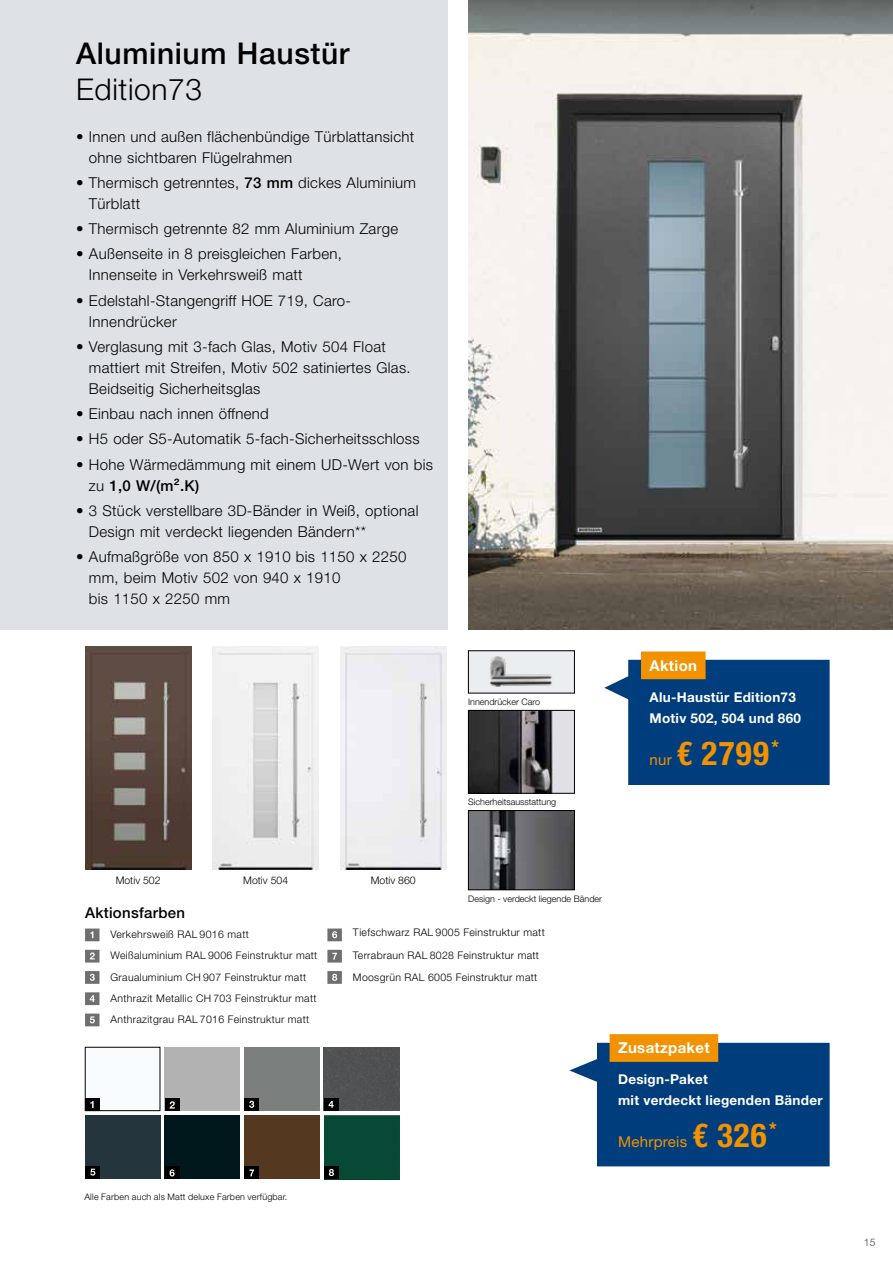
<style>
.page{position:relative;width:893px;height:1263px;background:#fff}
.page>*{position:absolute;margin:0;border:0;box-sizing:border-box;transform-origin:0 0}
.t1{font:700 condensed 33px "Hoermann Helvetica Neue";color:#f39200}
.t2{font:500 30px "Hoermann Helvetica Neue";letter-spacing:.02em;color:#000}
.t3{font:300 30px "Hoermann Helvetica Neue";letter-spacing:.02em;color:#000}
.t4{font:300 15px/21px "Hoermann Helvetica Neue";letter-spacing:.02em;color:#000}
.t5{font:700 15px "Hoermann Helvetica Neue";letter-spacing:.02em;color:#fff}
.t6{font:15px "Hoermann Helvetica Neue Rm";letter-spacing:.02em;color:#f39200}
.t7{font:500 15px "Hoermann Helvetica Neue";letter-spacing:.02em;color:#000}
.t8{font:700 13.5px/21px "Hoermann Helvetica Neue";letter-spacing:.02em;color:#fff}
.t9{font:300 10.5px/21.3px "Hoermann Helvetica Neue";letter-spacing:.03em;color:#000}
.t10{font:300 10.5px "Hoermann Helvetica Neue";color:#000}
.t11{font:10.5px "Hoermann Helvetica Neue Rm";color:#706f6f}
.t12{font:300 9px "Hoermann Helvetica Neue";color:#000}
.t13{font:300 9px "Hoermann Helvetica Neue";letter-spacing:.02em;color:#000}
.s1{font-weight:500}
.s2{font-family:"Hoermann Helvetica Neue Rm";font-weight:400;font-stretch:normal;font-size:15px}
.s3{font-family:"Hoermann Helvetica Neue";font-weight:700;font-stretch:condensed;font-size:33px}
</style>
<div class="page">
<img style="left:468px;top:0;width:425px;height:629px">
<div style="left:0;top:0;width:447px;height:629px;background:#dee2e6"></div>
<svg style="left:470px;top:653px;width:103px;height:38px;background:#d4d6d8"></svg>
<img style="left:85px;top:646px;width:106px;height:223px">
<img style="left:213px;top:646px;width:106px;height:223px">
<img style="left:340px;top:646px;width:106px;height:223px">
<img style="left:470px;top:812px;width:103px;height:76px">
<div style="left:468px;top:810px;width:107px;height:80px;border:1px solid #000"></div>
<img style="left:470px;top:712px;width:103px;height:79px">
<div style="left:468px;top:710px;width:107px;height:83px;border:1px solid #000"></div>
<div style="left:85px;top:1115px;width:75px;height:63px;background:#24353d"></div>
<div style="left:165px;top:1115px;width:75px;height:64px;background:#00181b"></div>
<div style="left:165px;top:1047px;width:75px;height:64px;background:#b3b2b2"></div>
<div style="left:244px;top:1115px;width:76px;height:64px;background:#543920"></div>
<div style="left:324px;top:1115px;width:75px;height:64px;background:#074935"></div>
<div style="left:324px;top:1047px;width:75px;height:64px;background:#505153"></div>
<div style="left:85px;top:1047px;width:75px;height:64px;background:#f9fcff"></div>
<div style="left:85px;top:1098px;width:14px;height:13px;background:#000"></div>
<svg style="left:90px;top:1101px;width:4px;height:7px"></svg>
<div style="left:165px;top:1098px;width:14px;height:13px;background:#000"></div>
<svg style="left:170px;top:1101px;width:5px;height:7px"></svg>
<div style="left:244px;top:1098px;width:15px;height:13px;background:#000"></div>
<svg style="left:249px;top:1101px;width:5px;height:7px"></svg>
<div style="left:324px;top:1098px;width:14px;height:13px;background:#000"></div>
<svg style="left:329px;top:1101px;width:5px;height:7px"></svg>
<div style="left:86px;top:1166px;width:14px;height:12px;background:#000"></div>
<svg style="left:90px;top:1169px;width:5px;height:6px"></svg>
<div style="left:165px;top:1166px;width:14px;height:13px;background:#000"></div>
<svg style="left:170px;top:1169px;width:5px;height:7px"></svg>
<div style="left:244px;top:1166px;width:15px;height:13px;background:#000"></div>
<svg style="left:249px;top:1169px;width:5px;height:7px"></svg>
<svg style="left:85px;top:928px;width:14px;height:13px"></svg>
<svg style="left:327px;top:928px;width:15px;height:13px"></svg>
<svg style="left:85px;top:950px;width:14px;height:12px"></svg>
<svg style="left:327px;top:950px;width:15px;height:12px"></svg>
<svg style="left:85px;top:971px;width:14px;height:13px"></svg>
<svg style="left:327px;top:971px;width:15px;height:13px"></svg>
<svg style="left:85px;top:992px;width:14px;height:13px"></svg>
<svg style="left:85px;top:1013px;width:14px;height:13px"></svg>
<div style="left:324px;top:1166px;width:15px;height:13px;background:#000"></div>
<svg style="left:329px;top:1169px;width:5px;height:7px"></svg>
<svg style="left:604px;top:651px;width:226px;height:134px;background:#325d87"></svg>
<svg style="left:569px;top:1034px;width:261px;height:132px;background:#365e82"></svg>
<h2 class="t2" style="left:76px;top:32px;width:275px">Aluminium Haustür</h2>
<h2 class="t3" style="left:76px;top:68px;width:127px">Edition73</h2>
<p class="t4" style="left:89px;top:125px;width:327px;text-indent:-13px">• Innen und außen flächenbündige Türblattansicht ohne sichtbaren Flügelrahmen</p>
<p class="t4" style="left:89px;top:171px;width:328px;text-indent:-13px">• Thermisch getrenntes, <span class="s1">73 mm</span> dickes Aluminium<br>Türblatt</p>
<p class="t4" style="left:76px;top:217px;width:323px">• Thermisch getrennte 82 mm Aluminium Zarge</p>
<p class="t4" style="left:89px;top:243px;width:255px;text-indent:-13px">• Außenseite in 8 preisgleichen Farben,<br>Innenseite in Verkehrsweiß matt</p>
<p class="t4" style="left:89px;top:289px;width:264px;text-indent:-13px">• Edelstahl-Stangengriff HOE 719, Caro-<br>Innendrücker</p>
<p class="t4" style="left:89px;top:335px;width:323px;text-indent:-13px">• Verglasung mit 3-fach Glas, Motiv 504 Float mattiert mit Streifen, Motiv 502 satiniertes Glas.<br>Beidseitig Sicherheitsglas</p>
<p class="t4" style="left:76px;top:402px;width:194px">• Einbau nach innen öffnend</p>
<p class="t4" style="left:76px;top:428px;width:345px">• H5 oder S5-Automatik 5-fach-Sicherheitsschloss</p>
<p class="t4" style="left:89px;top:453px;width:346px;text-indent:-13px">• Hohe Wärmedämmung mit einem UD-Wert von bis zu <span class="s1">1,0 W/(m².K)</span></p>
<p class="t4" style="left:89px;top:499px;width:331px;text-indent:-13px">• 3 Stück verstellbare 3D-Bänder in Weiß, optional<br>Design mit verdeckt liegenden Bändern**</p>
<p class="t4" style="left:89px;top:545px;width:319px;text-indent:-13px">• Aufmaßgröße von 850 x 1910 bis 1150 x 2250 mm, beim Motiv 502 von 940 x 1910<br>bis 1150 x 2250 mm</p>
<p class="t12" style="left:468px;top:695px;width:73px">Innendrücker Caro</p>
<p class="t12" style="left:468px;top:796px;width:90px">Sicherheitsausstattung</p>
<p class="t5" style="left:649px;top:655px;width:49px">Aktion</p>
<p class="t8" style="left:649px;top:685px;width:153px">Alu-Haustür Edition73<br>Motiv 502, 504 und 860</p>
<h1 class="t1" style="left:649px;top:730px;width:131px"><span class="s2">nur</span> € 2799<sup>*</sup></h1>
<p class="t10" style="left:116px;top:873px;width:46px">Motiv 502</p>
<p class="t10" style="left:243px;top:873px;width:46px">Motiv 504</p>
<p class="t10" style="left:371px;top:873px;width:46px">Motiv 860</p>
<p class="t12" style="left:468px;top:892px;width:135px">Design - verdeckt liegende Bänder</p>
<p class="t7" style="left:85px;top:902px;width:102px">Aktionsfarben</p>
<p class="t9" style="left:111px;top:923px;width:140px">Verkehrsweiß RAL 9016 matt</p>
<p class="t9" style="left:353px;top:921px;width:193px">Tiefschwarz RAL 9005 Feinstruktur matt</p>
<p class="t9" style="left:111px;top:944px;width:208px">Weißaluminium RAL 9006 Feinstruktur matt</p>
<p class="t9" style="left:353px;top:944px;width:188px">Terrabraun RAL 8028 Feinstruktur matt</p>
<p class="t9" style="left:111px;top:965px;width:197px">Graualuminium CH 907 Feinstruktur matt</p>
<p class="t9" style="left:353px;top:965px;width:186px">Moosgrün RAL 6005 Feinstruktur matt</p>
<p class="t9" style="left:111px;top:987px;width:208px">Anthrazit Metallic CH 703 Feinstruktur matt<br>Anthrazitgrau RAL 7016 Feinstruktur matt</p>
<p class="t5" style="left:618px;top:1037px;width:93px">Zusatzpaket</p>
<p class="t8" style="left:618px;top:1068px;width:206px">Design-Paket<br>mit verdeckt liegenden Bänder</p>
<p class="t6" style="left:618px;top:1131px;width:160px">Mehrpreis <span class="s3">€ 326</span><sup>*</sup></p>
<p class="t13" style="left:84px;top:1191px;width:204px">Alle Farben auch als Matt deluxe Farben verfügbar.</p>
<p class="t11" style="left:864px;top:1235px;width:13px">15</p>
</div>
